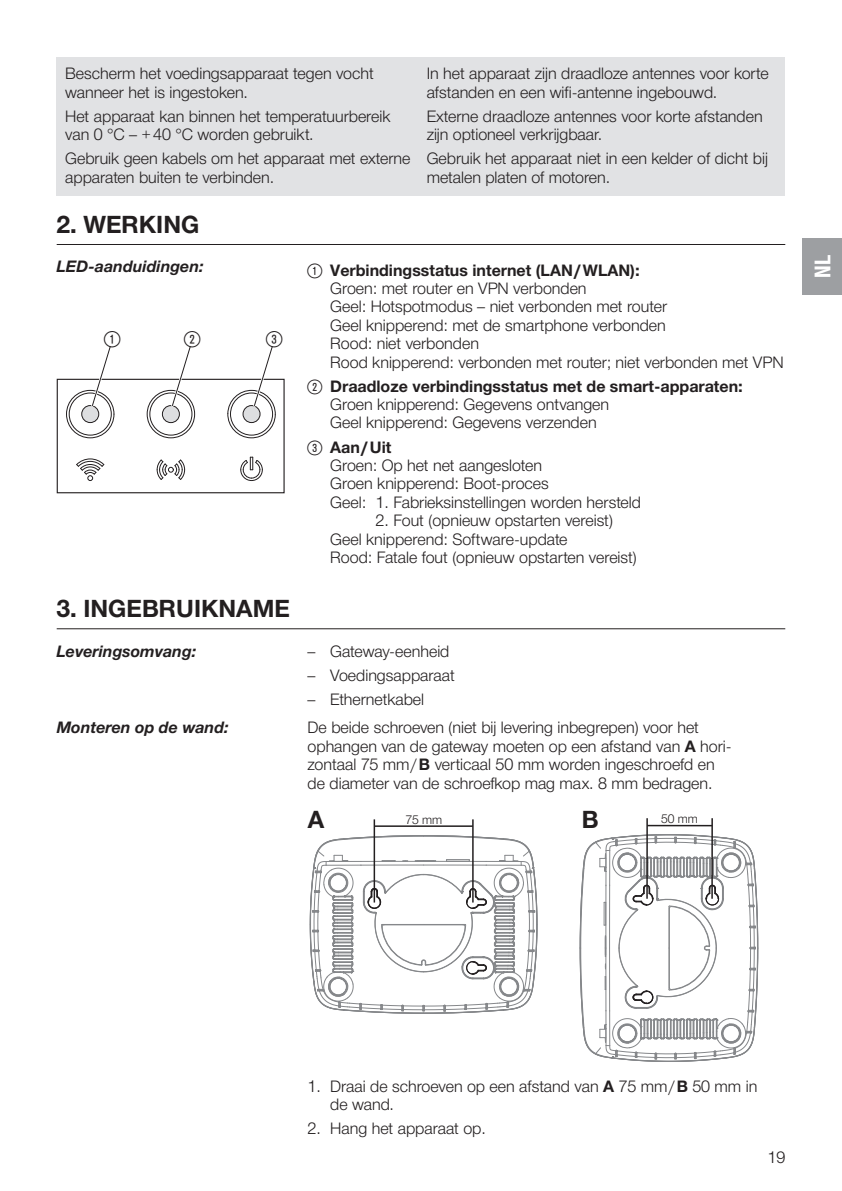
<style>
.page{position:relative;width:842px;height:1191px;background:#fff}
.page>*{position:absolute;margin:0;border:0;box-sizing:border-box;transform-origin:0 0}
.t1{font:700 24px "Gardena Sans";color:#231f20}
.t2{font:22px "Ziffernim Kreisund Quadrat BQ";color:#231f20}
.t3{font:700 22px "Gardena Sans Cond";color:#fff}
.t4{font:16px/18.4px "Gardena Sans";color:#231f20}
.t5{font:italic 700 16px "Gardena Sans";color:#231f20}
.t6{font:12px "Gardena Sans";color:#231f20}
.s1{font-family:"Ziffernim Kreisund Quadrat BQ";font-size:20px}
.s2{font-weight:700}
</style>
<div class="page">
<div style="left:57px;top:57px;width:728px;height:139px;background:#e1e2e4"></div>
<hr style="left:57px;top:244px;width:728px;height:1px;background:#231f20">
<div style="left:147px;top:390px;width:48px;height:48px;border:1px solid #231f20;border-radius:50%"></div>
<div style="left:149px;top:392px;width:43px;height:43px;border:1px solid #231f20;border-radius:50%"></div>
<svg style="left:76px;top:458px;width:29px;height:23px"></svg>
<svg style="left:156px;top:459px;width:29px;height:21px"></svg>
<svg style="left:240px;top:457px;width:23px;height:24px"></svg>
<div style="left:57px;top:379px;width:228px;height:114px;border:1px solid #231f20"></div>
<div style="left:162px;top:405px;width:17px;height:17px;background:#dddee0;border-radius:50%"></div>
<div style="left:162px;top:405px;width:18px;height:18px;border:1px solid #231f20;border-radius:50%"></div>
<svg style="left:227px;top:346px;width:49px;height:93px"></svg>
<svg style="left:169px;top:346px;width:24px;height:62px"></svg>
<svg style="left:66px;top:346px;width:49px;height:92px"></svg>
<hr style="left:57px;top:628px;width:728px;height:1px;background:#231f20">
<svg style="left:309px;top:835px;width:228px;height:178px"></svg>
<hr style="left:374px;top:819px;width:1px;height:83px;background:#231f20">
<hr style="left:472px;top:819px;width:2px;height:83px;background:#231f20">
<hr style="left:374px;top:825px;width:99px;height:2px;background:#231f20">
<svg style="left:580px;top:834px;width:178px;height:228px"></svg>
<hr style="left:646px;top:818px;width:2px;height:80px;background:#231f20">
<hr style="left:711px;top:818px;width:2px;height:80px;background:#231f20">
<hr style="left:647px;top:825px;width:65px;height:1px;background:#231f20">
<div style="left:802px;top:238px;width:40px;height:57px;background:#9d9fa2"></div>
<p class="t4" style="left:65px;top:64px;width:310px">Bescherm het voedingsapparaat tegen vocht wanneer het is ingestoken.</p>
<p class="t4" style="left:65px;top:106px;width:327px">Het apparaat kan binnen het temperatuurbereik van 0 °C – +40 °C worden gebruikt.</p>
<p class="t4" style="left:65px;top:149px;width:347px">Gebruik geen kabels om het apparaat met externe apparaten buiten te verbinden.</p>
<p class="t4" style="left:427px;top:64px;width:344px">In het apparaat zijn draadloze antennes voor korte afstanden en een wifi-antenne ingebouwd.</p>
<p class="t4" style="left:427px;top:106px;width:337px">Externe draadloze antennes voor korte afstanden zijn optioneel verkrijgbaar.</p>
<p class="t4" style="left:427px;top:149px;width:343px">Gebruik het apparaat niet in een kelder of dicht bij metalen platen of motoren.</p>
<h1 class="t1" style="left:57px;top:206px;width:144px">2. WERKING</h1>
<p class="t5" style="left:57px;top:255px;width:148px">LED-aanduidingen:</p>
<h2 class="t2" style="left:104px;top:326px;width:18px">1</h2>
<h2 class="t2" style="left:184px;top:326px;width:18px">2</h2>
<h2 class="t2" style="left:266px;top:326px;width:18px">3</h2>
<p class="t4" style="left:330px;top:260px;width:455px;text-indent:-23px"><span class="s1">(1)</span> <span class="s2">Verbindingsstatus internet (LAN/WLAN):<br></span>Groen: met router en VPN verbonden<br>Geel: Hotspotmodus – niet verbonden met router<br>Geel knipperend: met de smartphone verbonden<br>Rood: niet verbonden<br>Rood knipperend: verbonden met router; niet verbonden met VPN</p>
<p class="t4" style="left:330px;top:376px;width:414px;text-indent:-23px"><span class="s1">(2)</span> <span class="s2">Draadloze verbindingsstatus met de smart-apparaten:<br></span>Groen knipperend: Gegevens ontvangen<br>Geel knipperend: Gegevens verzenden</p>
<p class="t4" style="left:330px;top:437px;width:312px;text-indent:-23px"><span class="s1">3</span> <span class="s2">Aan/Uit<br></span>Groen: Op het net aangesloten<br>Groen knipperend: Boot-proces<br>Geel: 1. Fabrieksinstellingen worden hersteld</p>
<p class="t4" style="left:330px;top:510px;width:308px;text-indent:45px">2. Fout (opnieuw opstarten vereist)<br>Geel knipperend: Software-update<br>Rood: Fatale fout (opnieuw opstarten vereist)</p>
<h1 class="t1" style="left:57px;top:591px;width:235px">3. INGEBRUIKNAME</h1>
<p class="t5" style="left:57px;top:639px;width:141px">Leveringsomvang:</p>
<p class="t4" style="left:308px;top:641px;width:143px">– Gateway-eenheid</p>
<p class="t4" style="left:308px;top:665px;width:149px">– Voedingsapparaat</p>
<p class="t4" style="left:308px;top:689px;width:118px">– Ethernetkabel</p>
<p class="t5" style="left:57px;top:715px;width:173px">Monteren op de wand:</p>
<p class="t4" style="left:308px;top:718px;width:426px">De beide schroeven (niet bij levering inbegrepen) voor het ophangen van de gateway moeten op een afstand van <span class="s2">A</span> hori&shy;zontaal 75 mm/<span class="s2">B</span> verticaal 50 mm worden ingeschroefd en de diameter van de schroefkop mag max. 8 mm bedragen.</p>
<h1 class="t1" style="left:308px;top:802px;width:18px">A</h1>
<p class="t6" style="left:405px;top:811px;width:38px">75 mm</p>
<h1 class="t1" style="left:582px;top:802px;width:18px">B</h1>
<p class="t6" style="left:661px;top:810px;width:38px">50 mm</p>
<h2 class="t3" style="left:807px;top:278px;width:24px;rotate:-90deg">NL</h2>
<p class="t4" style="left:330px;top:1076px;width:428px;text-indent:-23px">1. Draai de schroeven op een afstand van <span class="s2">A</span> 75 mm/<span class="s2">B</span> 50 mm in de wand.</p>
<p class="t4" style="left:308px;top:1118px;width:180px">2. Hang het apparaat op.</p>
<p class="t4" style="left:767px;top:1147px;width:19px">19</p>
</div>
